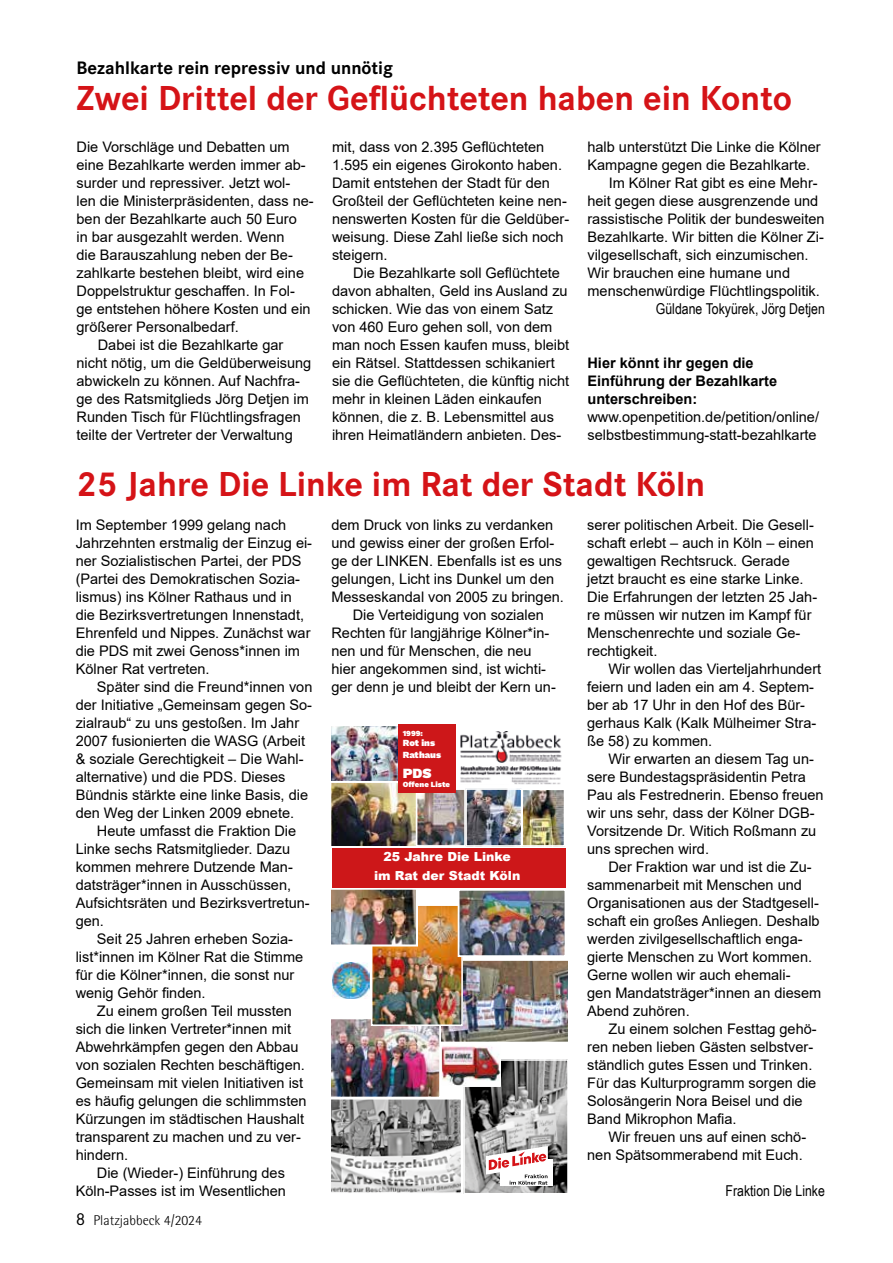
<style>
.page{position:relative;width:893px;height:1263px;background:#fff}
.page>*{position:absolute;margin:0;border:0;box-sizing:border-box;transform-origin:0 0}
.t1{font:700 36px "Corporate S";color:#d51317}
.t2{font:700 18.75px "Corporate S";color:#000}
.t3{font:15px "Arial Narrow";color:#000}
.t4{font:14.55px/18px "Arial";color:#000}
.t5{font:700 14.55px/18px "Arial";color:#000}
.t6{font:300 14.25px "Rotis Semi Sans Pro";color:#000}
.t7{font:900 14.1px "Work Sans";color:#fff}
.t8{font:900 12.45px/18.8px "Arial";color:#fff;text-align:center}
.t9{font:900 9.3px/11.2px "Work Sans";color:#fff}
.t10{font:900 7.8px "Work Sans";color:#fff}
.s1{font-family:"Corporate S Pro";font-weight:400;font-size:18px}
</style>
<div class="page">
<img style="left:460px;top:732px;width:102px;height:51px">
<div style="left:457px;top:728px;width:110px;height:57px;border:1px solid #fff"></div>
<img style="left:374px;top:907px;width:86px;height:52px">
<img style="left:461px;top:892px;width:102px;height:62px">
<div style="left:458px;top:889px;width:108px;height:68px;border:2px solid #fff"></div>
<img style="left:332px;top:889px;width:86px;height:57px">
<div style="left:332px;top:848px;width:234px;height:40px;background:#cd1719"></div>
<img style="left:419px;top:791px;width:143px;height:53px">
<div style="left:465px;top:788px;width:58px;height:59px;border:2px solid #fff"></div>
<div style="left:521px;top:788px;width:44px;height:59px;border:2px solid #fff"></div>
<div style="left:416px;top:788px;width:50px;height:59px;border:2px solid #fff"></div>
<div style="left:398px;top:725px;width:58px;height:68px;background:#cd1719"></div>
<img style="left:332px;top:724px;width:86px;height:123px">
<img style="left:332px;top:959px;width:236px;height:235px">
<p class="t2" style="left:77px;top:55px;width:318px">Bezahlkarte rein repressiv und unnötig</p>
<h1 class="t1" style="left:77px;top:73px;width:717px">Zwei Drittel der Geflüchteten haben ein Konto</h1>
<p class="t4" style="left:77px;top:137px;width:215px">Die Vorschläge und Debatten um</p>
<p class="t4" style="left:77px;top:155px;width:231px">eine Bezahlkarte werden immer ab-</p>
<p class="t4" style="left:77px;top:173px;width:215px">surder und repressiver. Jetzt wol-</p>
<p class="t4" style="left:77px;top:191px;width:239px">len die Ministerpräsidenten, dass ne-</p>
<p class="t4" style="left:77px;top:209px;width:222px">ben der Bezahlkarte auch 50 Euro</p>
<p class="t4" style="left:77px;top:227px;width:209px">in bar ausgezahlt werden. Wenn</p>
<p class="t4" style="left:77px;top:245px;width:218px">die Barauszahlung neben der Be-</p>
<p class="t4" style="left:77px;top:263px;width:229px">zahlkarte bestehen bleibt, wird eine</p>
<p class="t4" style="left:77px;top:281px;width:220px">Doppelstruktur geschaffen. In Fol-</p>
<p class="t4" style="left:77px;top:299px;width:236px">ge entstehen höhere Kosten und ein</p>
<p class="t4" style="left:77px;top:317px;width:164px">größerer Personalbedarf.</p>
<p class="t4" style="left:98px;top:335px;width:187px">Dabei ist die Bezahlkarte gar</p>
<p class="t4" style="left:77px;top:353px;width:236px">nicht nötig, um die Geldüberweisung</p>
<p class="t4" style="left:77px;top:371px;width:225px">abwickeln zu können. Auf Nachfra-</p>
<p class="t4" style="left:77px;top:389px;width:234px">ge des Ratsmitglieds Jörg Detjen im</p>
<p class="t4" style="left:77px;top:407px;width:226px">Runden Tisch für Flüchtlingsfragen</p>
<p class="t4" style="left:77px;top:425px;width:218px">teilte der Vertreter der Verwaltung</p>
<p class="t4" style="left:332px;top:137px;width:239px">mit, dass von 2.395 Geflüchteten<br>1.595 ein eigenes Girokonto haben.<br>Damit entstehen der Stadt für den<br>Großteil der Geflüchteten keine nen&shy;nenswerten Kosten für die Geldüber&shy;weisung. Diese Zahl ließe sich noch steigern.</p>
<p class="t4" style="left:332px;top:263px;width:239px;text-indent:21px">Die Bezahlkarte soll Geflüchtete davon abhalten, Geld ins Ausland zu schicken. Wie das von einem Satz von 460 Euro gehen soll, von dem man noch Essen kaufen muss, bleibt ein Rätsel. Stattdessen schikaniert sie die Geflüchteten, die künftig nicht mehr in kleinen Läden einkaufen können, die z. B. Lebensmittel aus ihren Heimatländern anbieten. Des-</p>
<p class="t4" style="left:587px;top:137px;width:235px">halb unterstützt Die Linke die Kölner</p>
<p class="t4" style="left:587px;top:155px;width:224px">Kampagne gegen die Bezahlkarte.</p>
<p class="t4" style="left:609px;top:173px;width:210px">Im Kölner Rat gibt es eine Mehr-</p>
<p class="t4" style="left:587px;top:191px;width:232px">heit gegen diese ausgrenzende und</p>
<p class="t4" style="left:587px;top:209px;width:239px">rassistische Politik der bundesweiten</p>
<p class="t4" style="left:587px;top:227px;width:238px">Bezahlkarte. Wir bitten die Kölner Zi-</p>
<p class="t4" style="left:587px;top:245px;width:223px">vilgesellschaft, sich einzumischen.</p>
<p class="t4" style="left:587px;top:263px;width:204px">Wir brauchen eine humane und</p>
<p class="t4" style="left:587px;top:281px;width:234px">menschenwürdige Flüchtlingspolitik.</p>
<p class="t3" style="left:656px;top:297px;width:171px">Güldane Tokyürek, Jörg Detjen</p>
<p class="t5" style="left:587px;top:354px;width:191px">Hier könnt ihr gegen die<br>Einführung der Bezahlkarte unterschreiben:</p>
<p class="t4" style="left:587px;top:407px;width:233px">www.openpetition.de/petition/online/ selbstbestimmung-statt-bezahlkarte</p>
<h1 class="t1" style="left:77px;top:459px;width:630px">25 Jahre Die Linke im Rat der Stadt Köln</h1>
<p class="t4" style="left:76px;top:515px;width:238px">Im September 1999 gelang nach Jahrzehnten erstmalig der Einzug ei&shy;ner Sozialistischen Partei, der PDS (Partei des Demokratischen Sozia&shy;lismus) ins Kölner Rathaus und in die Bezirksvertretungen Innenstadt, Ehrenfeld und Nippes. Zunächst war die PDS mit zwei Genoss*innen im Kölner Rat vertreten.</p>
<p class="t4" style="left:76px;top:677px;width:238px;text-indent:21px">Später sind die Freund*innen von der Initiative „Gemeinsam gegen So&shy;zialraub“ zu uns gestoßen. Im Jahr 2007 fusionierten die WASG (Arbeit &amp; soziale Gerechtigkeit – Die Wahl&shy;alternative) und die PDS. Dieses Bündnis stärkte eine linke Basis, die den Weg der Linken 2009 ebnete.</p>
<p class="t4" style="left:76px;top:821px;width:236px;text-indent:21px">Heute umfasst die Fraktion Die<br>Linke sechs Ratsmitglieder. Dazu kommen mehrere Dutzende Man&shy;datsträger*innen in Ausschüssen,<br>Aufsichtsräten und Bezirksvertretun&shy;gen.</p>
<p class="t4" style="left:76px;top:929px;width:229px;text-indent:21px">Seit 25 Jahren erheben Sozia&shy;list*innen im Kölner Rat die Stimme für die Kölner*innen, die sonst nur wenig Gehör finden.</p>
<p class="t4" style="left:76px;top:1001px;width:232px;text-indent:21px">Zu einem großen Teil mussten sich die linken Vertreter*innen mit<br>Abwehrkämpfen gegen den Abbau von sozialen Rechten beschäftigen.<br>Gemeinsam mit vielen Initiativen ist es häufig gelungen die schlimmsten<br>Kürzungen im städtischen Haushalt transparent zu machen und zu ver&shy;hindern.</p>
<p class="t4" style="left:76px;top:1163px;width:212px;text-align:right">Die (Wieder-) Einführung des<br>Köln-Passes ist im Wesentlichen</p>
<p class="t4" style="left:587px;top:515px;width:232px">serer politischen Arbeit. Die Gesell&shy;schaft erlebt – auch in Köln – einen gewaltigen Rechtsruck. Gerade jetzt braucht es eine starke Linke.<br>Die Erfahrungen der letzten 25 Jah&shy;re müssen wir nutzen im Kampf für<br>Menschenrechte und soziale Ge&shy;rechtigkeit.</p>
<p class="t4" style="left:587px;top:659px;width:235px;text-indent:21px">Wir wollen das Vierteljahrhundert feiern und laden ein am 4. Septem&shy;ber ab 17 Uhr in den Hof des Bür&shy;gerhaus Kalk (Kalk Mülheimer Stra&shy;ße 58) zu kommen.</p>
<p class="t4" style="left:587px;top:749px;width:238px;text-indent:21px">Wir erwarten an diesem Tag un&shy;sere Bundestagspräsidentin Petra<br>Pau als Festrednerin. Ebenso freuen wir uns sehr, dass der Kölner DGB-<br>Vorsitzende Dr. Witich Roßmann zu uns sprechen wird.</p>
<p class="t4" style="left:587px;top:857px;width:236px;text-indent:21px">Der Fraktion war und ist die Zu&shy;sammenarbeit mit Menschen und<br>Organisationen aus der Stadtgesell&shy;schaft ein großes Anliegen. Deshalb werden zivilgesellschaftlich enga&shy;gierte Menschen zu Wort kommen.<br>Gerne wollen wir auch ehemali-<br>gen Mandatsträger*innen an diesem<br>Abend zuhören.</p>
<p class="t4" style="left:587px;top:1019px;width:231px;text-indent:21px">Zu einem solchen Festtag gehö&shy;ren neben lieben Gästen selbstver&shy;ständlich gutes Essen und Trinken.<br>Für das Kulturprogramm sorgen die<br>Solosängerin Nora Beisel und die<br>Band Mikrophon Mafia.</p>
<p class="t4" style="left:587px;top:1127px;width:220px;text-align:right">Wir freuen uns auf einen schö&shy;nen Spätsommerabend mit Euch.</p>
<p class="t3" style="left:725px;top:1179px;width:101px">Fraktion Die Linke</p>
<p class="t4" style="left:331px;top:515px;width:223px">dem Druck von links zu verdanken</p>
<p class="t4" style="left:331px;top:533px;width:224px">und gewiss einer der großen Erfol-</p>
<p class="t4" style="left:331px;top:551px;width:232px">ge der LINKEN. Ebenfalls ist es uns</p>
<p class="t4" style="left:331px;top:569px;width:224px">gelungen, Licht ins Dunkel um den</p>
<p class="t4" style="left:331px;top:587px;width:234px">Messeskandal von 2005 zu bringen.</p>
<p class="t4" style="left:353px;top:605px;width:193px">Die Verteidigung von sozialen</p>
<p class="t4" style="left:331px;top:623px;width:219px">Rechten für langjährige Kölner*in-</p>
<p class="t4" style="left:331px;top:641px;width:202px">nen und für Menschen, die neu</p>
<p class="t4" style="left:331px;top:659px;width:216px">hier angekommen sind, ist wichti-</p>
<p class="t4" style="left:331px;top:677px;width:226px">ger denn je und bleibt der Kern un-</p>
<p class="t10" style="left:403px;top:729px;width:22px">1999:</p>
<p class="t9" style="left:403px;top:738px;width:40px">Rot ins<br>Rathaus</p>
<p class="t7" style="left:403px;top:765px;width:30px">PDS</p>
<p class="t10" style="left:403px;top:780px;width:49px">Offene Liste</p>
<p class="t8" style="left:374px;top:847px;width:148px">25 Jahre Die Linke im Rat der Stadt Köln</p>
<p class="t6" style="left:76px;top:1212px;width:128px"><span class="s1">8</span> Platzjabbeck 4/2024</p>
</div>
